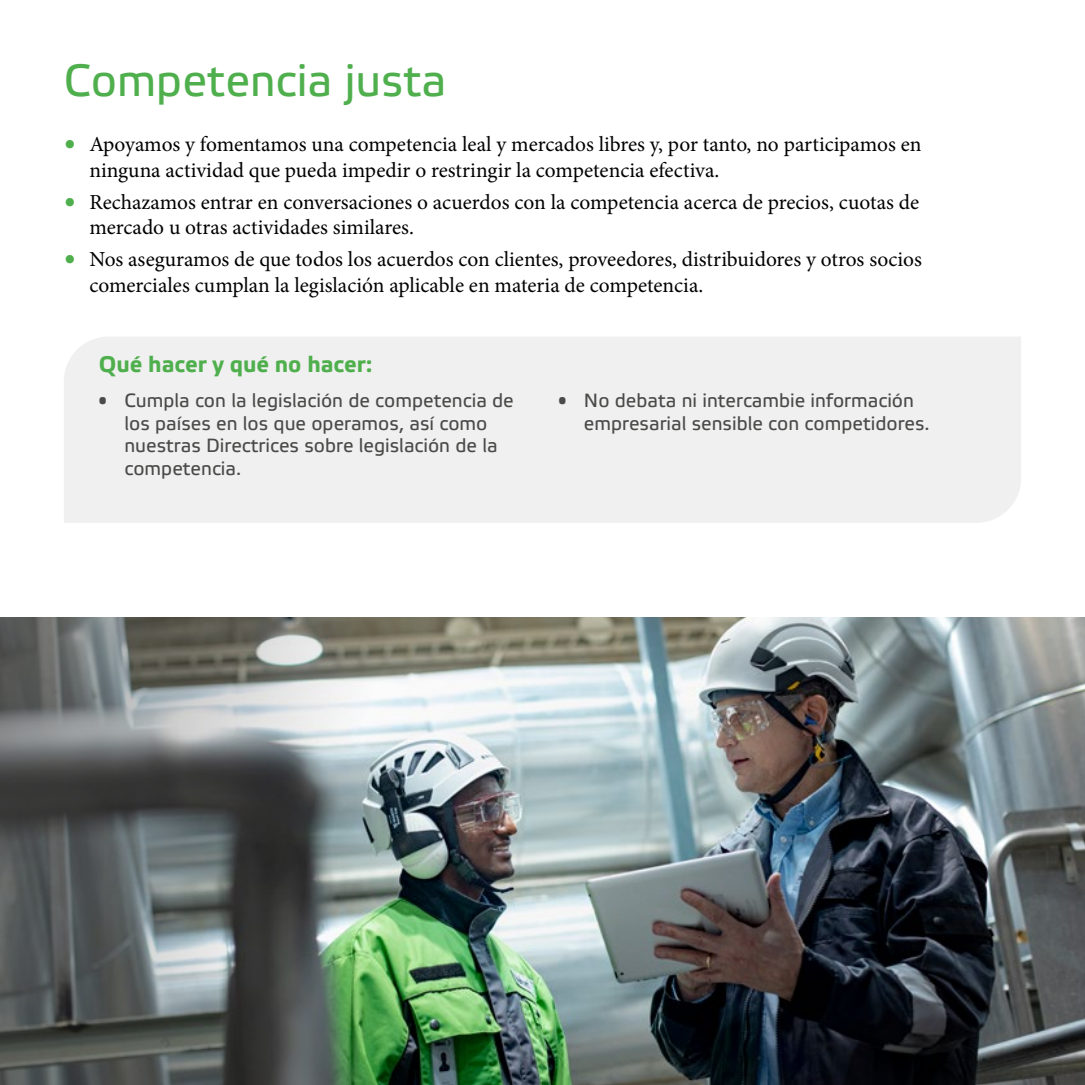
<style>
.page{position:relative;width:1085px;height:1085px;background:#fff}
.page>*{position:absolute;margin:0;border:0;box-sizing:border-box;transform-origin:0 0}
.t1{font:45px "Etelka Text";color:#4faf4d}
.t2{font:700 22.5px "Etelka Text";color:#4faf4d}
.t3{font:21.38px/25.7px "Minion Pro";color:#000}
.t4{font:19.12px/22.5px "Etelka Text";color:#4a4a49}
.s1{font-size:31.5px;color:#4faf4d}
.s2{font-size:13.5px}
</style>
<div class="page">
<img style="left:0;top:617px;width:1084px;height:467px">
<hr style="left:1084px;top:617px;width:1px;height:467px;background:#4a4a49">
<div style="left:64px;top:337px;width:956px;height:185px;background:#f0f0f0"></div>
<h1 class="t1" style="left:64px;top:53px;width:384px">Competencia justa</h1>
<p class="t3" style="left:89px;top:131px;width:833px;text-indent:-26px"><span class="s1">•</span> Apoyamos y fomentamos una competencia leal y mercados libres y, por tanto, no participamos en ninguna actividad que pueda impedir o restringir la competencia efectiva.</p>
<p class="t3" style="left:89px;top:189px;width:831px;text-indent:-26px"><span class="s1">•</span> Rechazamos entrar en conversaciones o acuerdos con la competencia acerca de precios, cuotas de mercado u otras actividades similares.</p>
<p class="t3" style="left:89px;top:247px;width:834px;text-indent:-26px"><span class="s1">•</span> Nos aseguramos de que todos los acuerdos con clientes, proveedores, distribuidores y otros socios comerciales cumplan la legislación aplicable en materia de competencia.</p>
<p class="t2" style="left:99px;top:350px;width:275px">Qué hacer y qué no hacer:</p>
<p class="t4" style="left:124px;top:390px;width:391px;text-indent:-26px"><span class="s2">•</span> Cumpla con la legislación de competencia de los países en los que operamos, así como nuestras Directrices sobre legislación de la competencia.</p>
<p class="t4" style="left:584px;top:390px;width:347px;text-indent:-26px"><span class="s2">•</span> No debata ni intercambie información empresarial sensible con competidores.</p>
</div>
